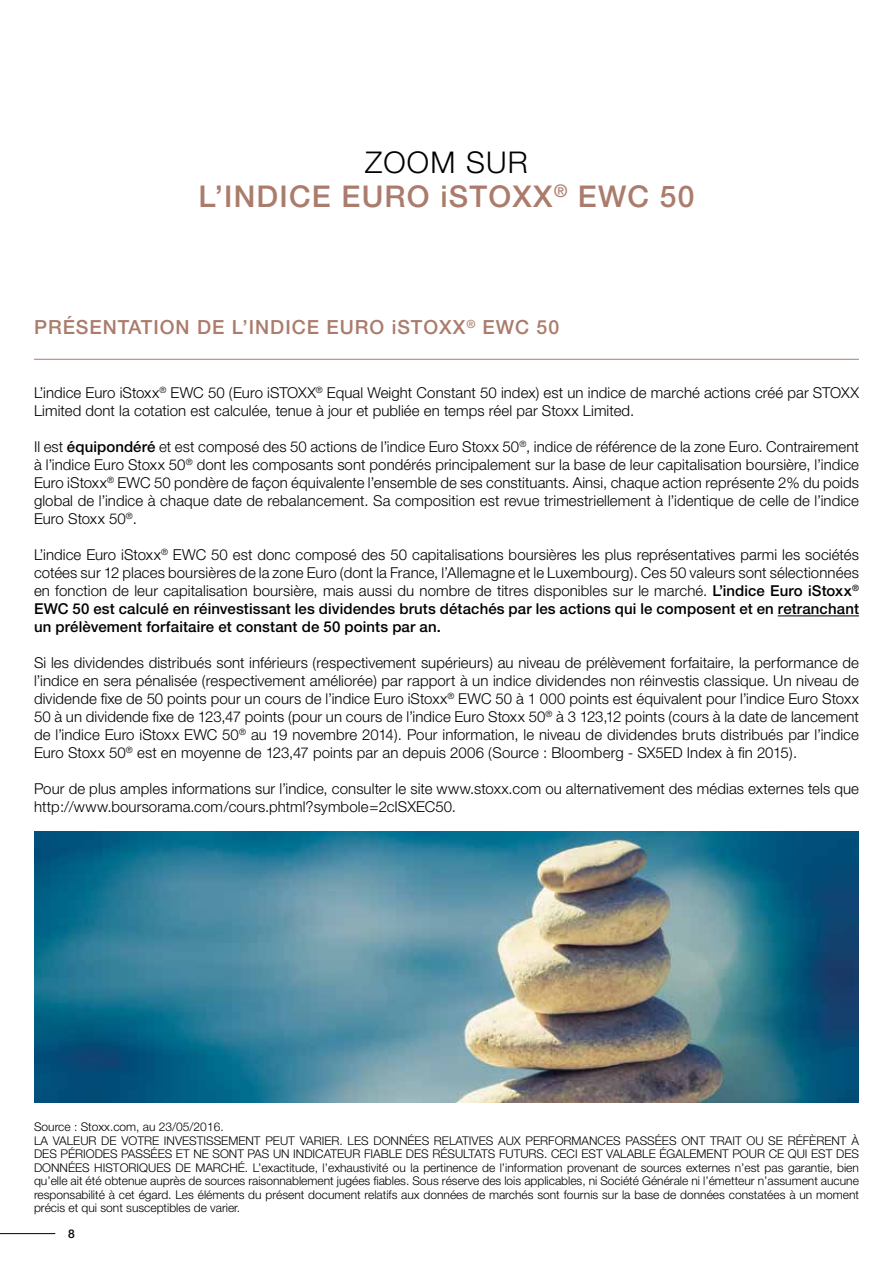
<style>
.page{position:relative;width:893px;height:1263px;background:#fff}
.page>*{position:absolute;margin:0;border:0;box-sizing:border-box;transform-origin:0 0}
.t1{font:500 30px/34.5px "Helvetica Neue";letter-spacing:.04em;color:#ab7c6c;text-align:center}
.t2{font:500 19.5px "Helvetica Neue";letter-spacing:.05em;color:#ab7c6c}
.t3{font:300 15px/18px "Helvetica Neue";letter-spacing:.005em;color:#000;text-align:justify}
.t4{font:300 12px/13.5px "Helvetica Neue";color:#000}
.t5{font:500 12px "Helvetica Neue";color:#000}
.s1{font-weight:300;color:#000}
.s2{font-weight:500}
</style>
<div class="page">
<hr style="left:0;top:1233px;width:55px;height:1px;background:#000">
<hr style="left:778px;top:615px;width:81px;height:1px;background:#000">
<hr style="left:34px;top:359px;width:825px;height:1px;background:#ab7c6c">
<img style="left:34px;top:832px;width:825px;height:270px">
<h1 class="t1" style="left:198px;top:144px;width:497px"><span class="s1">ZOOM SUR<br></span>L’INDICE EURO iSTOXX<sup>®</sup> EWC 50</h1>
<h2 class="t2" style="left:34px;top:316px;width:527px">PRÉSENTATION DE L’INDICE EURO iSTOXX<sup>®</sup> EWC 50</h2>
<p class="t3" style="left:34px;top:384px;width:826px">L’indice Euro iStoxx<sup>®</sup> EWC 50 (Euro iSTOXX<sup>®</sup> Equal Weight Constant 50 index) est un indice de marché actions créé par STOXX<br>Limited dont la cotation est calculée, tenue à jour et publiée en temps réel par Stoxx Limited.</p>
<p class="t3" style="left:34px;top:438px;width:826px">Il est <span class="s2">équipondéré</span> et est composé des 50 actions de l’indice Euro Stoxx 50<sup>®</sup>, indice de référence de la zone Euro. Contrairement à l’indice Euro Stoxx 50<sup>®</sup> dont les composants sont pondérés principalement sur la base de leur capitalisation boursière, l’indice Euro iStoxx<sup>®</sup> EWC 50 pondère de façon équivalente l’ensemble de ses constituants. Ainsi, chaque action représente 2% du poids global de l’indice à chaque date de rebalancement. Sa composition est revue trimestriellement à l’identique de celle de l’indice Euro Stoxx 50<sup>®</sup>.</p>
<p class="t3" style="left:34px;top:546px;width:826px">L’indice Euro iStoxx<sup>®</sup> EWC 50 est donc composé des 50 capitalisations boursières les plus représentatives parmi les sociétés cotées sur 12 places boursières de la zone Euro (dont la France, l’Allemagne et le Luxembourg). Ces 50 valeurs sont sélectionnées en fonction de leur capitalisation boursière, mais aussi du nombre de titres disponibles sur le marché. <span class="s2">L’indice Euro iStoxx</span><sup>® </sup><span class="s2">EWC 50 est calculé en réinvestissant les dividendes bruts détachés par les actions qui le composent et en retranchant un prélèvement forfaitaire et constant de 50 points par an.</span></p>
<p class="t3" style="left:34px;top:654px;width:826px">Si les dividendes distribués sont inférieurs (respectivement supérieurs) au niveau de prélèvement forfaitaire, la performance de l’indice en sera pénalisée (respectivement améliorée) par rapport à un indice dividendes non réinvestis classique. Un niveau de dividende fixe de 50 points pour un cours de l’indice Euro iStoxx<sup>®</sup> EWC 50 à 1 000 points est équivalent pour l’indice Euro Stoxx 50 à un dividende fixe de 123,47 points (pour un cours de l’indice Euro Stoxx 50<sup>®</sup> à 3 123,12 points (cours à la date de lancement de l’indice Euro iStoxx EWC 50<sup>®</sup> au 19 novembre 2014). Pour information, le niveau de dividendes bruts distribués par l’indice Euro Stoxx 50<sup>®</sup> est en moyenne de 123,47 points par an depuis 2006 (Source : Bloomberg - SX5ED Index à fin 2015).</p>
<p class="t3" style="left:34px;top:780px;width:826px">Pour de plus amples informations sur l’indice, consulter le site www.stoxx.com ou alternativement des médias externes tels que http://www.boursorama.com/cours.phtml?symbole=2cISXEC50.</p>
<p class="t4" style="left:34px;top:1120px;width:826px">Source : Stoxx.com, au 23/05/2016.<br>LA VALEUR DE VOTRE INVESTISSEMENT PEUT VARIER. LES DONNÉES RELATIVES AUX PERFORMANCES PASSÉES ONT TRAIT OU SE RÉFÈRENT À DES PÉRIODES PASSÉES ET NE SONT PAS UN INDICATEUR FIABLE DES RÉSULTATS FUTURS. CECI EST VALABLE ÉGALEMENT POUR CE QUI EST DES DONNÉES HISTORIQUES DE MARCHÉ. L’exactitude, l’exhaustivité ou la pertinence de l’information provenant de sources externes n’est pas garantie, bien qu’elle ait été obtenue auprès de sources raisonnablement jugées fiables. Sous réserve des lois applicables, ni Société Générale ni l’émetteur n’assument aucune responsabilité à cet égard. Les éléments du présent document relatifs aux données de marchés sont fournis sur la base de données constatées à un moment précis et qui sont susceptibles de varier.</p>
<p class="t5" style="left:68px;top:1226px;width:8px">8</p>
</div>
